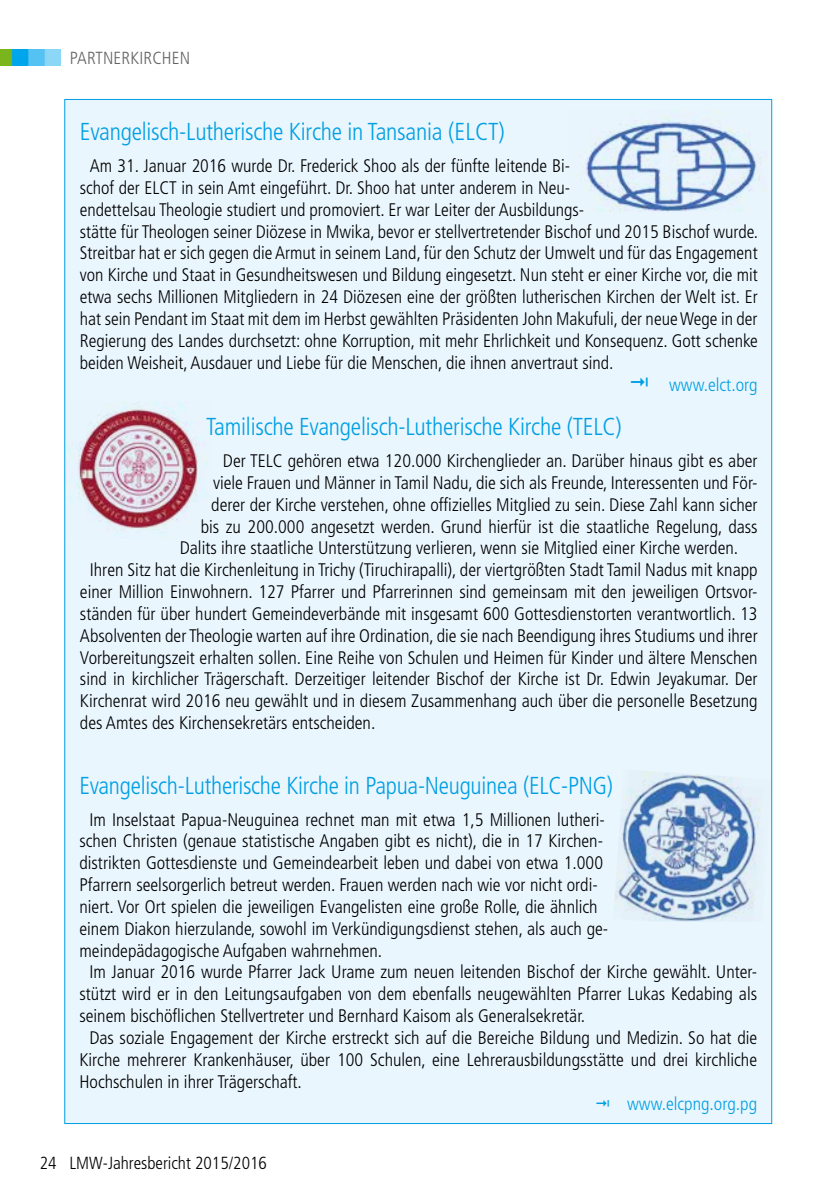
<style>
.page{position:relative;width:834px;height:1191px;background:#fff}
.page>*{position:absolute;margin:0;border:0;box-sizing:border-box;transform-origin:0 0}
.t1{font:300 condensed 24.5px "Frutiger";letter-spacing:-.01em;color:#009fe3}
.t2{font:300 condensed 18.2px/21.9px "Frutiger";color:#000}
.t3{font:300 condensed 18.2px "Frutiger";color:#009fe3}
.t4{font:300 condensed 17.5px "Frutiger";color:#000}
.t5{font:300 condensed 17.5px "Frutiger";letter-spacing:.01em;color:#646363}
</style>
<div class="page">
<img style="left:0;top:50px;width:61px;height:15px">
<div style="left:64px;top:99px;width:707px;height:1024px;background:#eaf6fe"></div>
<img style="left:614px;top:769px;width:158px;height:152px">
<img style="left:66px;top:401px;width:142px;height:129px">
<img style="left:585px;top:111px;width:182px;height:101px">
<p class="t5" style="left:70px;top:48px;width:122px">PARTNERKIRCHEN</p>
<h1 class="t1" style="left:80px;top:118px;width:426px">Evangelisch-Lutherische Kirche in Tansania (ELCT)</h1>
<p class="t2" style="left:80px;top:155px;width:679px;text-indent:10px">Am 31. Januar 2016 wurde Dr. Frederick Shoo als der fünfte leitende Bi-<br>schof der ELCT in sein Amt eingeführt. Dr. Shoo hat unter anderem in Neu-<br>endettelsau Theologie studiert und promoviert. Er war Leiter der Ausbildungs-<br>stätte für Theologen seiner Diözese in Mwika, bevor er stellvertretender Bischof und 2015 Bischof wurde.<br>Streitbar hat er sich gegen die Armut in seinem Land, für den Schutz der Umwelt und für das Engagement von Kirche und Staat in Gesundheitswesen und Bildung eingesetzt. Nun steht er einer Kirche vor, die mit etwa sechs Millionen Mitgliedern in 24 Diözesen eine der größten lutherischen Kirchen der Welt ist. Er hat sein Pendant im Staat mit dem im Herbst gewählten Präsidenten John Makufuli, der neue Wege in der Regierung des Landes durchsetzt: ohne Korruption, mit mehr Ehrlichkeit und Konsequenz. Gott schenke beiden Weisheit, Ausdauer und Liebe für die Menschen, die ihnen anvertraut sind.</p>
<p class="t3" style="left:669px;top:375px;width:90px">www.elct.org</p>
<h1 class="t1" style="left:206px;top:413px;width:417px">Tamilische Evangelisch-Lutherische Kirche (TELC)</h1>
<p class="t2" style="left:223px;top:450px;width:536px">Der TELC gehören etwa 120.000 Kirchenglieder an. Darüber hinaus gibt es aber</p>
<p class="t2" style="left:213px;top:472px;width:546px">viele Frauen und Männer in Tamil Nadu, die sich als Freunde, Interessenten und För-</p>
<p class="t2" style="left:211px;top:494px;width:548px">derer der Kirche verstehen, ohne offizielles Mitglied zu sein. Diese Zahl kann sicher</p>
<p class="t2" style="left:201px;top:515px;width:558px">bis zu 200.000 angesetzt werden. Grund hierfür ist die staatliche Regelung, dass</p>
<p class="t2" style="left:180px;top:537px;width:560px">Dalits ihre staatliche Unterstützung verlieren, wenn sie Mitglied einer Kirche werden.</p>
<p class="t2" style="left:90px;top:559px;width:669px">Ihren Sitz hat die Kirchenleitung in Trichy (Tiruchirapalli), der viertgrößten Stadt Tamil Nadus mit knapp</p>
<p class="t2" style="left:80px;top:581px;width:679px">einer Million Einwohnern. 127 Pfarrer und Pfarrerinnen sind gemeinsam mit den jeweiligen Ortsvor-</p>
<p class="t2" style="left:80px;top:603px;width:679px">ständen für über hundert Gemeindeverbände mit insgesamt 600 Gottesdienstorten verantwortlich. 13</p>
<p class="t2" style="left:80px;top:625px;width:679px">Absolventen der Theologie warten auf ihre Ordination, die sie nach Beendigung ihres Studiums und ihrer</p>
<p class="t2" style="left:80px;top:646px;width:679px">Vorbereitungszeit erhalten sollen. Eine Reihe von Schulen und Heimen für Kinder und ältere Menschen</p>
<p class="t2" style="left:80px;top:668px;width:679px">sind in kirchlicher Trägerschaft. Derzeitiger leitender Bischof der Kirche ist Dr. Edwin Jeyakumar. Der</p>
<p class="t2" style="left:80px;top:690px;width:679px">Kirchenrat wird 2016 neu gewählt und in diesem Zusammenhang auch über die personelle Besetzung</p>
<p class="t2" style="left:80px;top:712px;width:297px">des Amtes des Kirchensekretärs entscheiden.</p>
<h1 class="t1" style="left:79px;top:771px;width:535px">Evangelisch-Lutherische Kirche in Papua-Neuguinea (ELC-PNG)</h1>
<p class="t2" style="left:89px;top:808px;width:517px">Im Inselstaat Papua-Neuguinea rechnet man mit etwa 1,5 Millionen lutheri-</p>
<p class="t2" style="left:79px;top:830px;width:525px">schen Christen (genaue statistische Angaben gibt es nicht), die in 17 Kirchen-</p>
<p class="t2" style="left:79px;top:852px;width:525px">distrikten Gottesdienste und Gemeindearbeit leben und dabei von etwa 1.000</p>
<p class="t2" style="left:79px;top:874px;width:520px">Pfarrern seelsorgerlich betreut werden. Frauen werden nach wie vor nicht ordi-</p>
<p class="t2" style="left:79px;top:896px;width:519px">niert. Vor Ort spielen die jeweiligen Evangelisten eine große Rolle, die ähnlich</p>
<p class="t2" style="left:79px;top:917px;width:530px">einem Diakon hierzulande, sowohl im Verkündigungsdienst stehen, als auch ge-</p>
<p class="t2" style="left:79px;top:939px;width:304px">meindepädagogische Aufgaben wahrnehmen.</p>
<p class="t2" style="left:89px;top:961px;width:669px">Im Januar 2016 wurde Pfarrer Jack Urame zum neuen leitenden Bischof der Kirche gewählt. Unter-</p>
<p class="t2" style="left:79px;top:983px;width:679px">stützt wird er in den Leitungsaufgaben von dem ebenfalls neugewählten Pfarrer Lukas Kedabing als</p>
<p class="t2" style="left:79px;top:1005px;width:507px">seinem bischöflichen Stellvertreter und Bernhard Kaisom als Generalsekretär.</p>
<p class="t2" style="left:89px;top:1027px;width:669px">Das soziale Engagement der Kirche erstreckt sich auf die Bereiche Bildung und Medizin. So hat die</p>
<p class="t2" style="left:79px;top:1049px;width:679px">Kirche mehrerer Krankenhäuser, über 100 Schulen, eine Lehrerausbildungsstätte und drei kirchliche</p>
<p class="t2" style="left:79px;top:1070px;width:224px">Hochschulen in ihrer Trägerschaft.</p>
<p class="t3" style="left:627px;top:1093px;width:131px">www.elcpng.org.pg</p>
<p class="t4" style="left:40px;top:1153px;width:229px">24 LMW-Jahresbericht 2015/2016</p>
</div>
